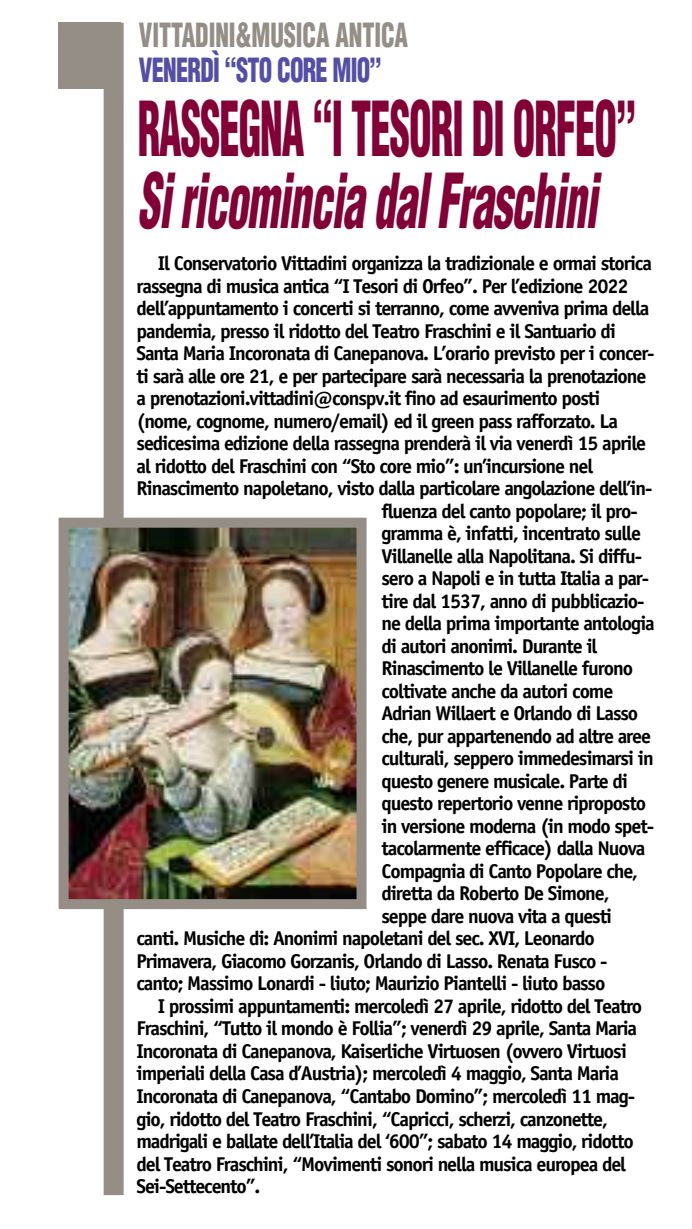
<style>
.page{position:relative;width:692px;height:1229px;background:#fff}
.page>*{position:absolute;margin:0;border:0;box-sizing:border-box;transform-origin:0 0}
.t1{font:900 condensed 73.75px "Helvetica";letter-spacing:-.025em;color:#830036;scale:.55 1}
.t2{font:italic 900 condensed 73.75px "Helvetica";letter-spacing:-.025em;color:#830036;scale:.6 1}
.t3{font:900 condensed 32.5px "Helvetica";letter-spacing:-.005em;color:#948e87;scale:.75 1}
.t4{font:900 condensed 32.5px "Helvetica";letter-spacing:-.03em;color:#544ea6;scale:.75 1}
.t5{font:700 20px "Officina Sans";letter-spacing:-.055em;color:#000}
</style>
<div class="page">
<div style="left:104px;top:23px;width:20px;height:1172px;background:#948e87"></div>
<div style="left:59px;top:23px;width:62px;height:66px;background:#948e87"></div>
<img style="left:70px;top:528px;width:285px;height:370px">
<div style="left:59px;top:517px;width:307px;height:392px;border:10px solid #948e87"></div>
<h2 class="t3" style="left:139px;top:17px;width:360px">VITTADINI&amp;MUSICA ANTICA</h2>
<h2 class="t4" style="left:139px;top:52px;width:325px">VENERDÌ “STO CORE MIO”</h2>
<h1 class="t1" style="left:138px;top:87px;width:908px">RASSEGNA “I TESORI DI ORFEO”</h1>
<h1 class="t2" style="left:138px;top:160px;width:768px">Si ricomincia dal Fraschini</h1>
<p class="t5" style="left:158px;top:256px;width:495px">Il Conservatorio Vittadini organizza la tradizionale e ormai storica</p>
<p class="t5" style="left:137px;top:278px;width:493px">rassegna di musica antica “I Tesori di Orfeo”. Per l’edizione 2022</p>
<p class="t5" style="left:137px;top:301px;width:514px">dell’appuntamento i concerti si terranno, come avveniva prima della</p>
<p class="t5" style="left:137px;top:323px;width:481px">pandemia, presso il ridotto del Teatro Fraschini e il Santuario di</p>
<p class="t5" style="left:137px;top:346px;width:519px">Santa Maria Incoronata di Canepanova. L’orario previsto per i concer-</p>
<p class="t5" style="left:137px;top:368px;width:511px">ti sarà alle ore 21, e per partecipare sarà necessaria la prenotazione</p>
<p class="t5" style="left:137px;top:391px;width:465px">a prenotazioni.vittadini@conspv.it fino ad esaurimento posti</p>
<p class="t5" style="left:137px;top:413px;width:483px">(nome, cognome, numero/email) ed il green pass rafforzato. La</p>
<p class="t5" style="left:137px;top:436px;width:511px">sedicesima edizione della rassegna prenderà il via venerdì 15 aprile</p>
<p class="t5" style="left:137px;top:458px;width:458px">al ridotto del Fraschini con “Sto core mio”: un’incursione nel</p>
<p class="t5" style="left:137px;top:481px;width:517px">Rinascimento napoletano, visto dalla particolare angolazione dell’in-</p>
<p class="t5" style="left:381px;top:503px;width:258px">fluenza del canto popolare; il pro-</p>
<p class="t5" style="left:381px;top:526px;width:261px">gramma è, infatti, incentrato sulle</p>
<p class="t5" style="left:381px;top:548px;width:262px">Villanelle alla Napolitana. Si diffu-</p>
<p class="t5" style="left:381px;top:571px;width:269px">sero a Napoli e in tutta Italia a par-</p>
<p class="t5" style="left:381px;top:593px;width:264px">tire dal 1537, anno di pubblicazio-</p>
<p class="t5" style="left:381px;top:616px;width:275px">ne della prima importante antologia</p>
<p class="t5" style="left:381px;top:638px;width:217px">di autori anonimi. Durante il</p>
<p class="t5" style="left:381px;top:661px;width:253px">Rinascimento le Villanelle furono</p>
<p class="t5" style="left:381px;top:683px;width:233px">coltivate anche da autori come</p>
<p class="t5" style="left:381px;top:706px;width:258px">Adrian Willaert e Orlando di Lasso</p>
<p class="t5" style="left:381px;top:728px;width:271px">che, pur appartenendo ad altre aree</p>
<p class="t5" style="left:381px;top:751px;width:274px">culturali, seppero immedesimarsi in</p>
<p class="t5" style="left:381px;top:773px;width:248px">questo genere musicale. Parte di</p>
<p class="t5" style="left:381px;top:796px;width:266px">questo repertorio venne riproposto</p>
<p class="t5" style="left:381px;top:818px;width:274px">in versione moderna (in modo spet-</p>
<p class="t5" style="left:381px;top:841px;width:265px">tacolarmente efficace) dalla Nuova</p>
<p class="t5" style="left:381px;top:863px;width:258px">Compagnia di Canto Popolare che,</p>
<p class="t5" style="left:381px;top:886px;width:230px">diretta da Roberto De Simone,</p>
<p class="t5" style="left:381px;top:908px;width:232px">seppe dare nuova vita a questi</p>
<p class="t5" style="left:137px;top:931px;width:459px">canti. Musiche di: Anonimi napoletani del sec. XVI, Leonardo</p>
<p class="t5" style="left:137px;top:953px;width:472px">Primavera, Giacomo Gorzanis, Orlando di Lasso. Renata Fusco -</p>
<p class="t5" style="left:136px;top:976px;width:470px">canto; Massimo Lonardi - liuto; Maurizio Piantelli - liuto basso</p>
<p class="t5" style="left:158px;top:998px;width:486px">I prossimi appuntamenti: mercoledì 27 aprile, ridotto del Teatro</p>
<p class="t5" style="left:136px;top:1021px;width:502px">Fraschini, “Tutto il mondo è Follia”; venerdì 29 aprile, Santa Maria</p>
<p class="t5" style="left:136px;top:1043px;width:492px">Incoronata di Canepanova, Kaiserliche Virtuosen (ovvero Virtuosi</p>
<p class="t5" style="left:136px;top:1066px;width:484px">imperiali della Casa d’Austria); mercoledì 4 maggio, Santa Maria</p>
<p class="t5" style="left:136px;top:1088px;width:500px">Incoronata di Canepanova, “Cantabo Domino”; mercoledì 11 mag-</p>
<p class="t5" style="left:136px;top:1111px;width:473px">gio, ridotto del Teatro Fraschini, “Capricci, scherzi, canzonette,</p>
<p class="t5" style="left:136px;top:1133px;width:499px">madrigali e ballate dell’Italia del ‘600”; sabato 14 maggio, ridotto</p>
<p class="t5" style="left:136px;top:1156px;width:491px">del Teatro Fraschini, “Movimenti sonori nella musica europea del</p>
<p class="t5" style="left:136px;top:1178px;width:125px">Sei-Settecento”.</p>
</div>
